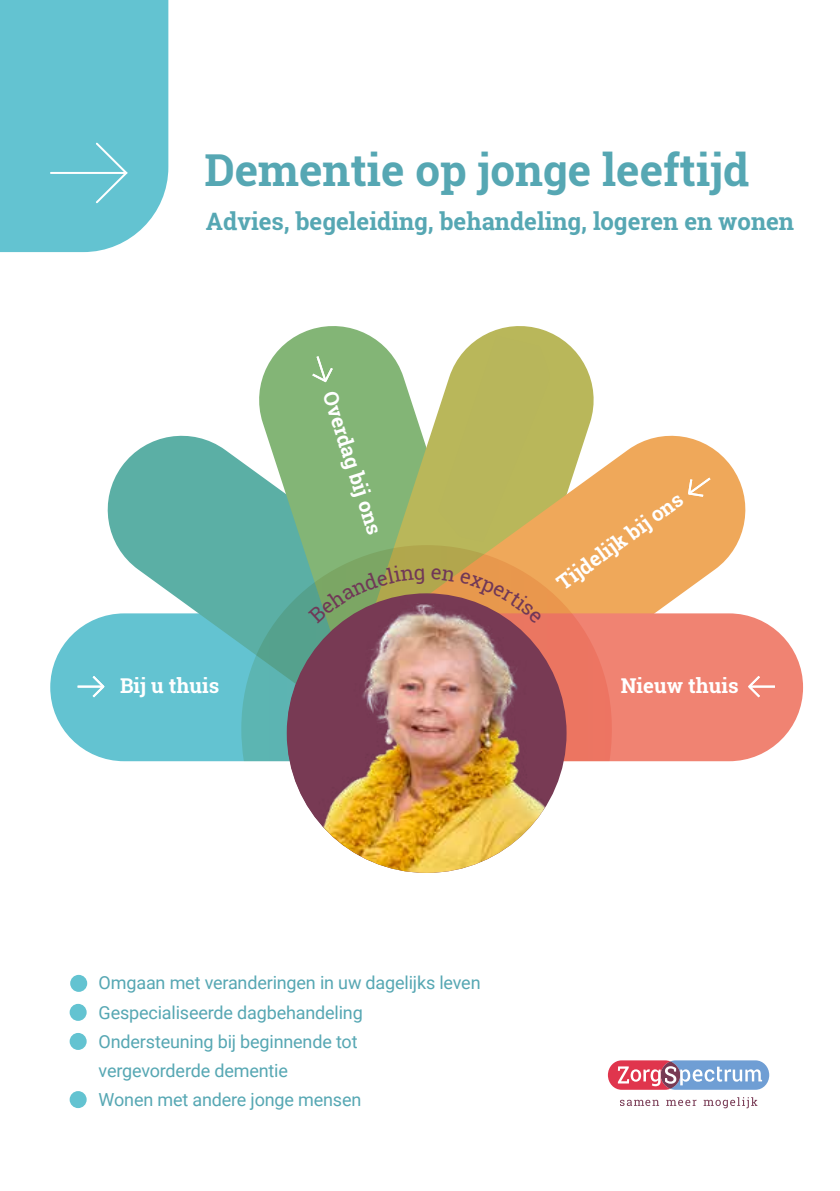
<style>
.page{position:relative;width:840px;height:1191px;background:#fff}
.page>*{position:absolute;margin:0;border:0;box-sizing:border-box;transform-origin:0 0}
.t1{font:700 44px "Roboto Slab";color:#56a7b3}
.t2{font:700 24px "Roboto Slab";color:#56a7b3}
.t3{font:700 20.4px "Roboto Slab";color:#fff}
.t4{font:18px/29.2px "Roboto";letter-spacing:-.01em;color:#56a7b3}
</style>
<div class="page">
<div style="left:0;top:0;width:168px;height:252px;background:#63c3d1"></div>
<svg style="left:666px;top:1099px;width:30px;height:7px"></svg>
<svg style="left:703px;top:1097px;width:54px;height:11px"></svg>
<svg style="left:607px;top:1060px;width:161px;height:29px;background:#ae92b2"></svg>
<svg style="left:620px;top:1099px;width:38px;height:7px"></svg>
<div style="left:70px;top:1003px;width:17px;height:17px;background:#63c3d1;border-radius:50%"></div>
<div style="left:70px;top:1033px;width:17px;height:17px;background:#63c3d1;border-radius:50%"></div>
<div style="left:70px;top:975px;width:17px;height:17px;background:#63c3d1;border-radius:50%"></div>
<div style="left:70px;top:1091px;width:17px;height:17px;background:#63c3d1;border-radius:50%"></div>
<svg style="left:49px;top:141px;width:80px;height:64px;background:#6cc6d3"></svg>
<div style="left:50px;top:613px;width:450px;height:148px;background:#63c3d1;border-radius:74px"></div>
<svg style="left:98px;top:435px;width:152px;height:327px"></svg>
<svg style="left:250px;top:326px;width:93px;height:436px;fill:#83b576"></svg>
<svg style="left:343px;top:326px;width:251px;height:100px"></svg>
<svg style="left:343px;top:426px;width:411px;height:345px"></svg>
<div style="left:352px;top:613px;width:450px;height:148px;background:#f08372;border-radius:74px"></div>
<svg style="left:748px;top:676px;width:13px;height:22px"></svg>
<hr style="left:748px;top:685px;width:26px;height:2px;background:#fff">
<svg style="left:90px;top:674px;width:16px;height:25px"></svg>
<hr style="left:78px;top:685px;width:25px;height:2px;background:#fff">
<svg style="left:686px;top:475px;width:26px;height:23px"></svg>
<svg style="left:310px;top:354px;width:24px;height:30px"></svg>
<svg style="left:241px;top:545px;width:370px;height:216px;background:#ae9b77"></svg>
<svg style="left:131px;top:459px;width:168px;height:141px;background:#67b4a8"></svg>
<svg style="left:438px;top:336px;width:111px;height:206px;background:#beb963"></svg>
<img style="left:286px;top:593px;width:280px;height:280px;border-radius:140px">
<svg style="left:308px;top:566px;width:116px;height:57px;background:#859064"></svg>
<svg style="left:431px;top:568px;width:111px;height:55px;background:#ca8454"></svg>
<h1 class="t1" style="left:204px;top:140px;width:546px">Dementie op jonge leeftijd</h1>
<h2 class="t2" style="left:206px;top:205px;width:589px">Advies, begeleiding, behandeling, logeren en wonen</h2>
<p class="t3" style="left:342px;top:387px;width:151px;rotate:72deg">Overdag bij ons</p>
<p class="t3" style="left:550px;top:574px;width:151px;rotate:-36deg">Tijdelijk bij ons</p>
<p class="t3" style="left:120px;top:672px;width:101px">Bij u thuis</p>
<p class="t3" style="left:620px;top:672px;width:119px">Nieuw thuis</p>
<p class="t4" style="left:99px;top:967px;width:383px">Omgaan met veranderingen in uw dagelijks leven Gespecialiseerde dagbehandeling Ondersteuning bij beginnende tot<br>vergevorderde dementie<br>Wonen met andere jonge mensen</p>
</div>
